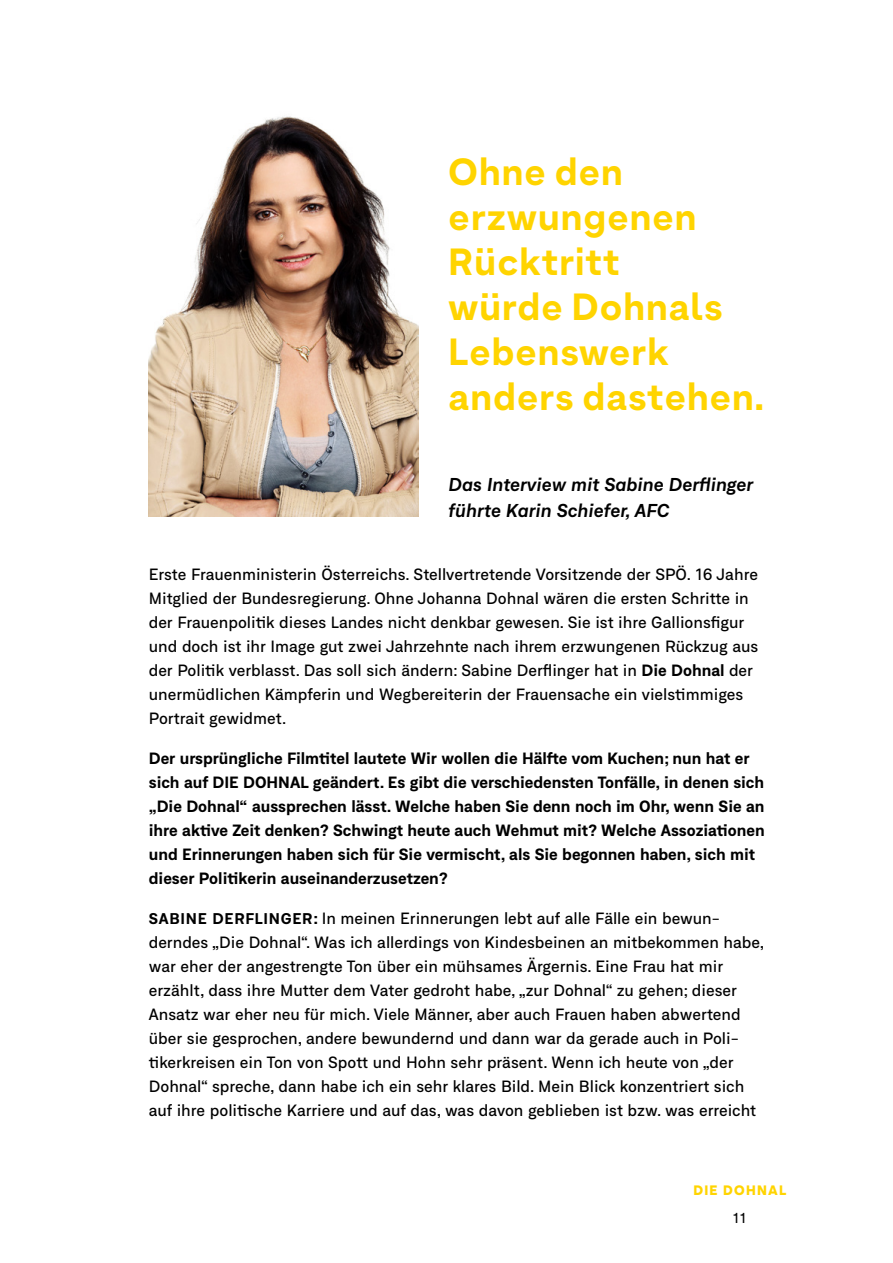
<style>
.page{position:relative;width:893px;height:1263px;background:#fff}
.page>*{position:absolute;margin:0;border:0;box-sizing:border-box;transform-origin:0 0}
.t1{font:800 37.5px/45px "Armin Grotesk";letter-spacing:.03em;color:#ffd400}
.t2{font:italic 600 18px/25.5px "Neufile Grotesk";color:#000}
.t3{font:500 15.75px/24px "Neufile Grotesk";color:#000}
.t4{font:700 15.75px/24px "Neufile Grotesk";color:#000}
.t5{font:15px "Neue Haas Unica Pro";color:#000}
.t6{font:900 13.5px "Armin Grotesk";letter-spacing:.095em;color:#ffd400}
.s1{font-weight:700}
.s2{font-weight:700;font-size:15px}
</style>
<div class="page">
<img style="left:149px;top:116px;width:270px;height:401px">
<h1 class="t1" style="left:449px;top:153px;width:317px">Ohne den erzwungenen<br>Rücktritt<br>würde Dohnals<br>Lebenswerk anders dastehen.</h1>
<p class="t2" style="left:449px;top:471px;width:306px">Das Interview mit Sabine Derflinger führte Karin Schiefer, AFC</p>
<p class="t3" style="left:149px;top:562px;width:611px">Erste Frauenministerin Österreichs. Stellvertretende Vorsitzende der SPÖ. 16 Jahre Mitglied der Bundesregierung. Ohne Johanna Dohnal wären die ersten Schritte in der Frauenpolitik dieses Landes nicht denkbar gewesen. Sie ist ihre Gallionsfigur und doch ist ihr Image gut zwei Jahrzehnte nach ihrem erzwungenen Rückzug aus der Politik verblasst. Das soll sich ändern: Sabine Derflinger hat in <span class="s1">Die Dohnal</span> der unermüdlichen Kämpferin und Wegbereiterin der Frauensache ein vielstimmiges Portrait gewidmet.</p>
<p class="t4" style="left:149px;top:746px;width:617px">Der ursprüngliche Filmtitel lautete Wir wollen die Hälfte vom Kuchen; nun hat er sich auf DIE DOHNAL geändert. Es gibt die verschiedensten Tonfälle, in denen sich „Die Dohnal“ aussprechen lässt. Welche haben Sie denn noch im Ohr, wenn Sie an ihre aktive Zeit denken? Schwingt heute auch Wehmut mit? Welche Assoziationen und Erinnerungen haben sich für Sie vermischt, als Sie begonnen haben, sich mit dieser Politikerin auseinanderzusetzen?</p>
<p class="t3" style="left:149px;top:906px;width:617px"><span class="s2">SABINE DERFLINGER</span><span class="s1">:</span> In meinen Erinnerungen lebt auf alle Fälle ein bewun&shy;derndes „Die Dohnal“. Was ich allerdings von Kindesbeinen an mitbekommen habe, war eher der angestrengte Ton über ein mühsames Ärgernis. Eine Frau hat mir erzählt, dass ihre Mutter dem Vater gedroht habe, „zur Dohnal“ zu gehen; dieser Ansatz war eher neu für mich. Viele Männer, aber auch Frauen haben abwertend über sie gesprochen, andere bewundernd und dann war da gerade auch in Poli&shy;tikerkreisen ein Ton von Spott und Hohn sehr präsent. Wenn ich heute von „der Dohnal“ spreche, dann habe ich ein sehr klares Bild. Mein Blick konzentriert sich auf ihre politische Karriere und auf das, was davon geblieben ist bzw. was erreicht</p>
<p class="t6" style="left:693px;top:1182px;width:95px">DIE DOHNAL</p>
<p class="t5" style="left:732px;top:1209px;width:17px">11</p>
</div>
